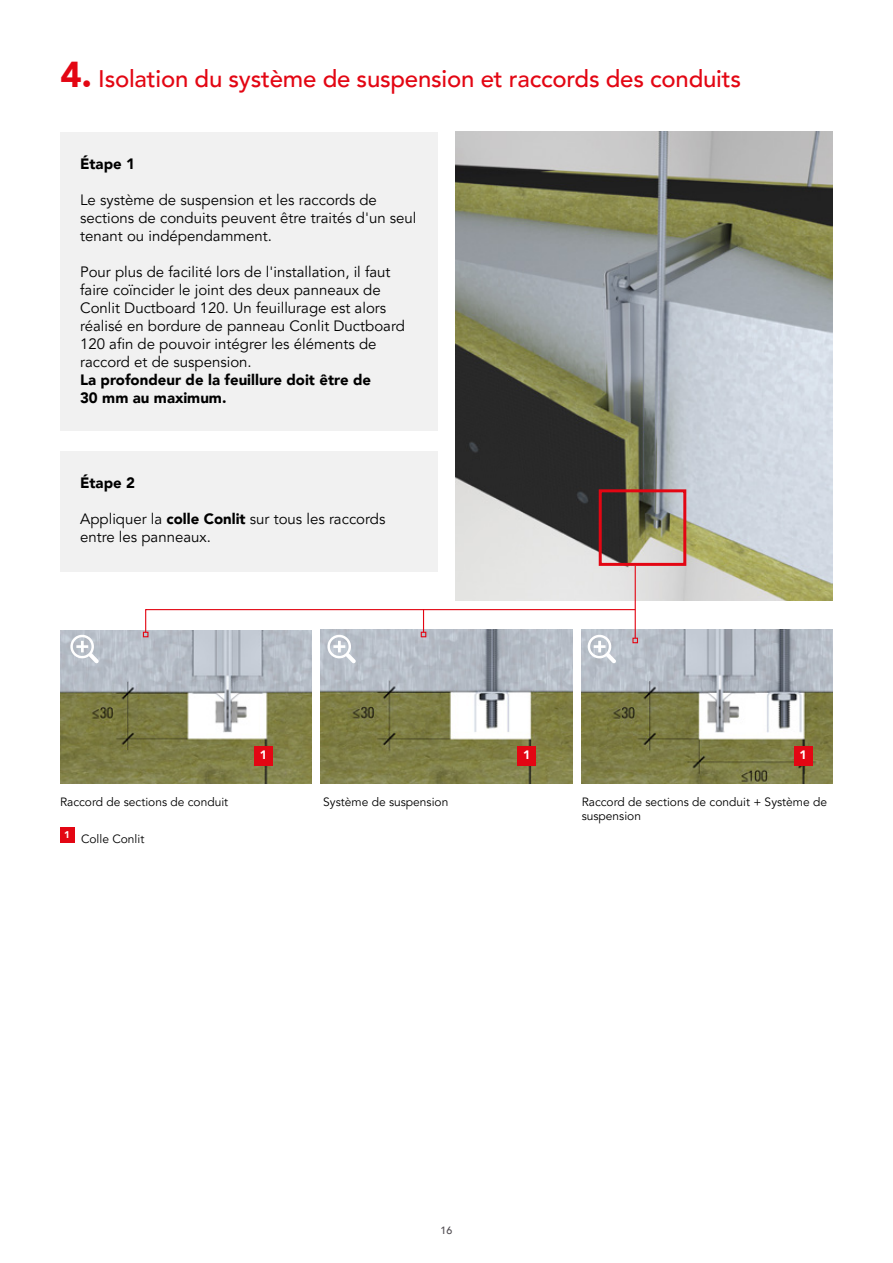
<style>
.page{position:relative;width:893px;height:1263px;background:#fff}
.page>*{position:absolute;margin:0;border:0;box-sizing:border-box;transform-origin:0 0}
.t1{font:500 24px "Avenir LT Pro";letter-spacing:-.01em;color:#e30613}
.t2{font:15px/18px "Avenir LT Pro";color:#000}
.t3{font:900 15px/18px "Avenir LT Pro";color:#000}
.t4{font:900 12.15px "Avenir LT Pro";color:#fff}
.t5{font:12px/13.5px "Avenir LT Pro";color:#000}
.t6{font:500 10.5px "Avenir LT Pro";color:#4e4a4f}
.s1{font-weight:900;font-size:36px}
.s2{font-weight:900}
</style>
<div class="page">
<img style="left:581px;top:630px;width:251px;height:154px">
<div style="left:61px;top:132px;width:377px;height:299px;background:#f1f1f1"></div>
<div style="left:61px;top:451px;width:377px;height:121px;background:#f1f1f1"></div>
<img style="left:60px;top:630px;width:252px;height:154px">
<img style="left:321px;top:667px;width:251px;height:117px">
<div style="left:60px;top:827px;width:14px;height:15px;background:#e30613"></div>
<img style="left:455px;top:132px;width:377px;height:469px">
<div style="left:254px;top:746px;width:18px;height:20px;background:#e30613"></div>
<div style="left:518px;top:746px;width:18px;height:20px;background:#e30613"></div>
<div style="left:794px;top:746px;width:18px;height:20px;background:#e30613"></div>
<img style="left:597px;top:488px;width:91px;height:79px">
<svg style="left:67px;top:631px;width:35px;height:36px"></svg>
<hr style="left:635px;top:566px;width:1px;height:72px;background:#e30613">
<svg style="left:143px;top:608px;width:495px;height:59px"></svg>
<h1 class="t1" style="left:61px;top:65px;width:682px"><span class="s1">4.</span> Isolation du système de suspension et raccords des conduits</h1>
<p class="t3" style="left:80px;top:155px;width:56px">Étape 1</p>
<p class="t2" style="left:80px;top:191px;width:338px">Le système de suspension et les raccords de sections de conduits peuvent être traités d'un seul tenant ou indépendamment.</p>
<p class="t2" style="left:80px;top:263px;width:326px">Pour plus de facilité lors de l'installation, il faut faire coïncider le joint des deux panneaux de Conlit Ductboard 120. Un feuillurage est alors réalisé en bordure de panneau Conlit Ductboard 120 afin de pouvoir intégrer les éléments de raccord et de suspension.</p>
<p class="t3" style="left:80px;top:371px;width:293px">La profondeur de la feuillure doit être de<br>30 mm au maximum.</p>
<p class="t3" style="left:80px;top:473px;width:56px">Étape 2</p>
<p class="t2" style="left:80px;top:510px;width:307px">Appliquer la <span class="s2">colle Conlit</span> sur tous les raccords entre les panneaux.</p>
<p class="t4" style="left:260px;top:748px;width:9px">1</p>
<p class="t4" style="left:523px;top:748px;width:9px">1</p>
<p class="t4" style="left:800px;top:748px;width:9px">1</p>
<p class="t5" style="left:60px;top:795px;width:170px">Raccord de sections de conduit</p>
<p class="t5" style="left:323px;top:795px;width:127px">Système de suspension</p>
<p class="t5" style="left:582px;top:795px;width:247px">Raccord de sections de conduit + Système de suspension</p>
<p class="t5" style="left:64px;top:832px;width:82px"><sup>1</sup> Colle Conlit</p>
<p class="t6" style="left:441px;top:1224px;width:13px">16</p>
</div>
